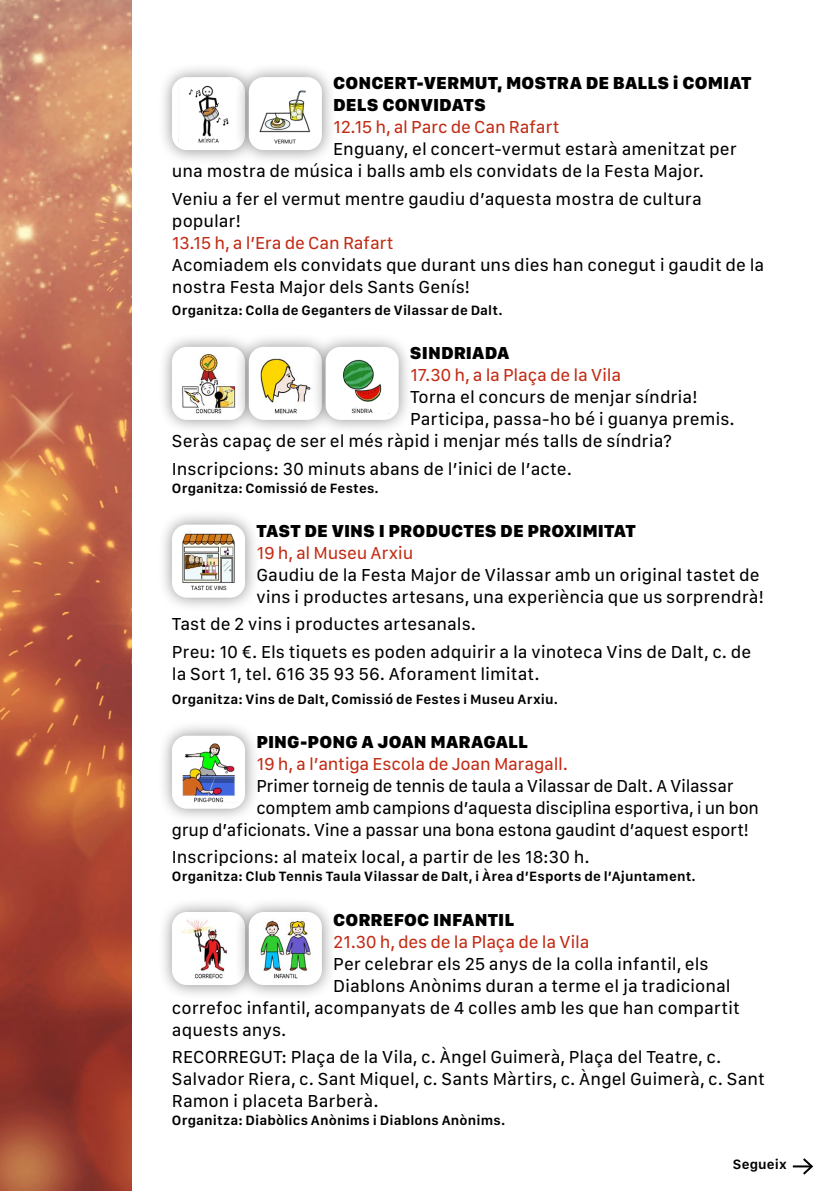
<style>
.page{position:relative;width:840px;height:1191px;background:#fff}
.page>*{position:absolute;margin:0;border:0;box-sizing:border-box;transform-origin:0 0}
.t1{font:18px/22px "SF Compact Text";color:#000}
.t2{font:18px "SF Compact Text";letter-spacing:-.015em;color:#c22c15}
.t3{font:900 18px/22px "SF Compact Text";letter-spacing:.005em;color:#000}
.t4{font:600 14px "SF Compact Text";letter-spacing:.01em;color:#000}
</style>
<div class="page">
<div style="left:157px;top:62px;width:102px;height:103px;background:#000;opacity:.45"></div>
<div style="left:173px;top:79px;width:70px;height:70px;background:#fff;border-radius:13px"></div>
<img style="left:188px;top:85px;width:41px;height:58px">
<div style="left:172px;top:77px;width:73px;height:73px;border:3px solid #fff;border-radius:13px"></div>
<div style="left:234px;top:62px;width:102px;height:103px;background:#000;opacity:.45"></div>
<div style="left:250px;top:79px;width:70px;height:70px;background:#fff;border-radius:13px"></div>
<img style="left:259px;top:90px;width:52px;height:53px">
<div style="left:249px;top:77px;width:73px;height:73px;border:3px solid #fff;border-radius:13px"></div>
<div style="left:157px;top:332px;width:102px;height:103px;background:#000;opacity:.45"></div>
<div style="left:173px;top:348px;width:70px;height:70px;background:#fff;border-radius:13px"></div>
<img style="left:182px;top:354px;width:52px;height:59px">
<div style="left:172px;top:347px;width:73px;height:73px;border:3px solid #fff;border-radius:13px"></div>
<div style="left:234px;top:332px;width:102px;height:103px;background:#000;opacity:.45"></div>
<div style="left:250px;top:348px;width:70px;height:70px;background:#fff;border-radius:13px"></div>
<img style="left:260px;top:358px;width:51px;height:55px">
<div style="left:249px;top:347px;width:73px;height:73px;border:3px solid #fff;border-radius:13px"></div>
<div style="left:311px;top:332px;width:102px;height:103px;background:#000;opacity:.45"></div>
<div style="left:327px;top:348px;width:70px;height:70px;background:#fff;border-radius:13px"></div>
<img style="left:343px;top:359px;width:39px;height:54px">
<div style="left:325px;top:347px;width:73px;height:73px;border:3px solid #fff;border-radius:13px"></div>
<div style="left:157px;top:509px;width:102px;height:103px;background:#000;opacity:.45"></div>
<div style="left:173px;top:526px;width:70px;height:70px;background:#fff;border-radius:13px"></div>
<img style="left:182px;top:531px;width:53px;height:60px">
<div style="left:172px;top:524px;width:73px;height:73px;border:3px solid #fff;border-radius:13px"></div>
<div style="left:157px;top:720px;width:102px;height:103px;background:#000;opacity:.45"></div>
<div style="left:173px;top:737px;width:70px;height:70px;background:#fff;border-radius:13px"></div>
<img style="left:182px;top:743px;width:53px;height:59px">
<div style="left:172px;top:735px;width:73px;height:73px;border:3px solid #fff;border-radius:13px"></div>
<div style="left:157px;top:897px;width:102px;height:103px;background:#000;opacity:.45"></div>
<div style="left:173px;top:913px;width:70px;height:70px;background:#fff;border-radius:13px"></div>
<img style="left:181px;top:920px;width:47px;height:58px">
<div style="left:172px;top:912px;width:73px;height:73px;border:3px solid #fff;border-radius:13px"></div>
<div style="left:234px;top:897px;width:102px;height:103px;background:#000;opacity:.45"></div>
<div style="left:250px;top:913px;width:70px;height:70px;background:#fff;border-radius:13px"></div>
<img style="left:260px;top:920px;width:51px;height:58px">
<div style="left:249px;top:912px;width:73px;height:73px;border:3px solid #fff;border-radius:13px"></div>
<img style="left:0;top:0;width:131px;height:1191px">
<svg style="left:792px;top:1158px;width:22px;height:17px"></svg>
<p class="t3" style="left:333px;top:72px;width:419px">CONCERT-VERMUT, MOSTRA DE BALLS i COMIAT<br>DELS CONVIDATS</p>
<p class="t2" style="left:333px;top:116px;width:227px">12.15 h, al Parc de Can Rafart</p>
<p class="t1" style="left:172px;top:138px;width:566px;text-indent:161px">Enguany, el concert-vermut estarà amenitzat per una mostra de música i balls amb els convidats de la Festa Major.</p>
<p class="t1" style="left:172px;top:188px;width:531px">Veniu a fer el vermut mentre gaudiu d’aquesta mostra de cultura popular!</p>
<p class="t2" style="left:172px;top:232px;width:223px">13.15 h, a l’Era de Can Rafart</p>
<p class="t1" style="left:172px;top:254px;width:593px">Acomiadem els convidats que durant uns dies han conegut i gaudit de la nostra Festa Major dels Sants Genís!</p>
<p class="t4" style="left:172px;top:302px;width:332px">Organitza: Colla de Geganters de Vilassar de Dalt.</p>
<p class="t3" style="left:410px;top:342px;width:101px">SINDRIADA</p>
<p class="t2" style="left:410px;top:364px;width:212px">17.30 h, a la Plaça de la Vila</p>
<p class="t1" style="left:410px;top:386px;width:289px">Torna el concurs de menjar síndria!</p>
<p class="t1" style="left:410px;top:408px;width:326px">Participa, passa-ho bé i guanya premis.</p>
<p class="t1" style="left:172px;top:430px;width:501px">Seràs capaç de ser el més ràpid i menjar més talls de síndria?</p>
<p class="t1" style="left:172px;top:457px;width:401px">Inscripcions: 30 minuts abans de l’inici de l’acte.</p>
<p class="t4" style="left:172px;top:479px;width:208px">Organitza: Comissió de Festes.</p>
<p class="t3" style="left:256px;top:519px;width:381px">TAST DE VINS I PRODUCTES DE PROXIMITAT</p>
<p class="t2" style="left:256px;top:542px;width:158px">19 h, al Museu Arxiu</p>
<p class="t1" style="left:256px;top:563px;width:508px">Gaudiu de la Festa Major de Vilassar amb un original tastet de vins i productes artesans, una experiència que us sorprendrà!</p>
<p class="t1" style="left:172px;top:610px;width:580px;line-height:27.6px">Tast de 2 vins i productes artesanals.<br>Preu: 10 €. Els tiquets es poden adquirir a la vinoteca Vins de Dalt, c. de</p>
<p class="t1" style="left:172px;top:663px;width:369px">la Sort 1, tel. 616 35 93 56. Aforament limitat.</p>
<p class="t4" style="left:172px;top:690px;width:387px">Organitza: Vins de Dalt, Comissió de Festes i Museu Arxiu.</p>
<p class="t3" style="left:256px;top:730px;width:273px">PING-PONG A JOAN MARAGALL</p>
<p class="t2" style="left:256px;top:753px;width:313px">19 h, a l’antiga Escola de Joan Maragall.</p>
<p class="t1" style="left:256px;top:774px;width:478px">Primer torneig de tennis de taula a Vilassar de Dalt. A Vilassar</p>
<p class="t1" style="left:256px;top:796px;width:504px">comptem amb campions d’aquesta disciplina esportiva, i un bon</p>
<p class="t1" style="left:172px;top:818px;width:578px">grup d’aficionats. Vine a passar una bona estona gaudint d’aquest esport!</p>
<p class="t1" style="left:172px;top:846px;width:419px">Inscripcions: al mateix local, a partir de les 18:30 h.</p>
<p class="t4" style="left:172px;top:868px;width:525px">Organitza: Club Tennis Taula Vilassar de Dalt, i Àrea d’Esports de l’Ajuntament.</p>
<p class="t3" style="left:333px;top:908px;width:182px">CORREFOC INFANTIL</p>
<p class="t2" style="left:333px;top:930px;width:257px">21.30 h, des de la Plaça de la Vila</p>
<p class="t1" style="left:333px;top:952px;width:377px">Per celebrar els 25 anys de la colla infantil, els</p>
<p class="t1" style="left:333px;top:974px;width:399px">Diablons Anònims duran a terme el ja tradicional</p>
<p class="t1" style="left:172px;top:996px;width:569px">correfoc infantil, acompanyats de 4 colles amb les que han compartit</p>
<p class="t1" style="left:172px;top:1018px;width:116px">aquests anys.</p>
<p class="t1" style="left:172px;top:1046px;width:594px">RECORREGUT: Plaça de la Vila, c. Àngel Guimerà, Plaça del Teatre, c.<br>Salvador Riera, c. Sant Miquel, c. Sants Màrtirs, c. Àngel Guimerà, c. Sant<br>Ramon i placeta Barberà.</p>
<p class="t4" style="left:172px;top:1112px;width:334px">Organitza: Diabòlics Anònims i Diablons Anònims.</p>
<p class="t4" style="left:732px;top:1156px;width:56px">Segueix</p>
</div>
